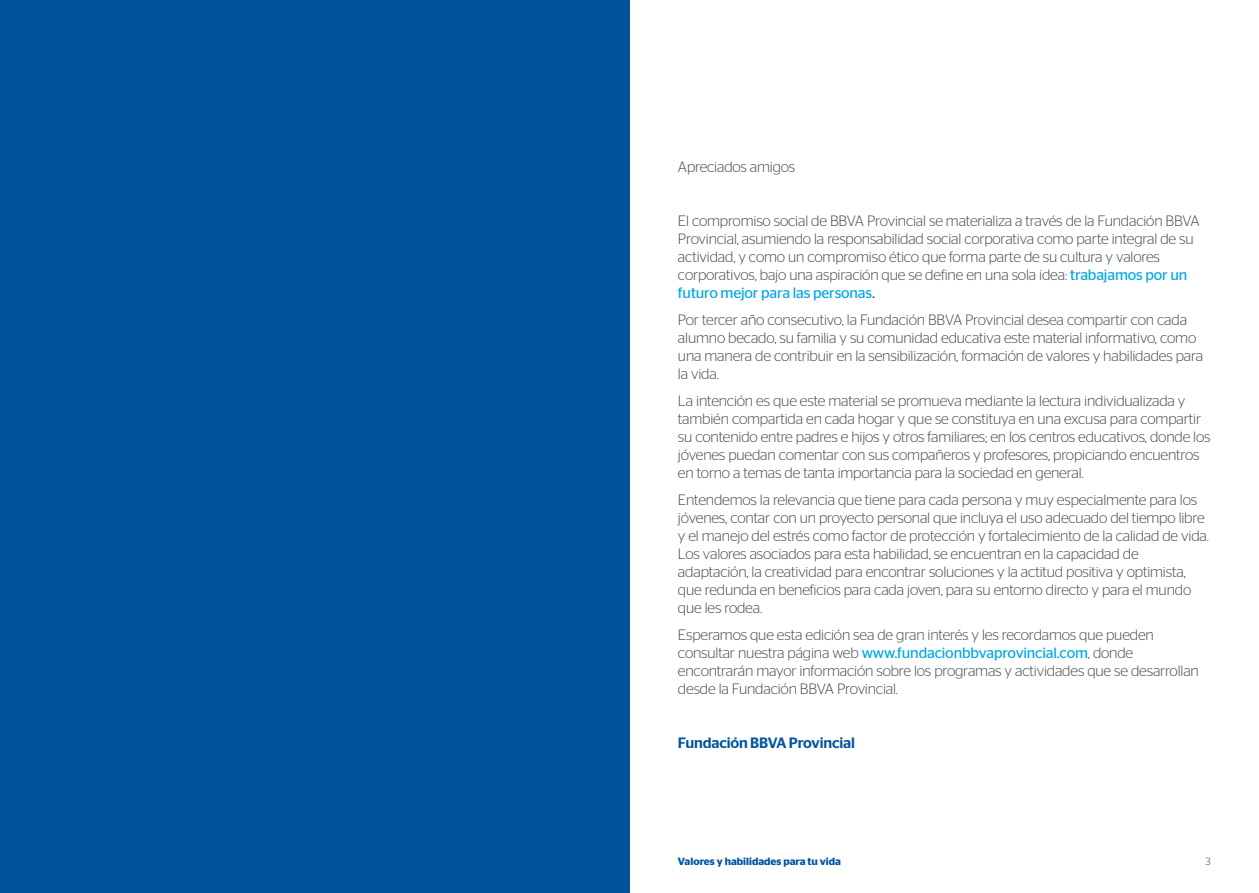
<style>
.page{position:relative;width:1259px;height:893px;background:#fff}
.page>*{position:absolute;margin:0;border:0;box-sizing:border-box;transform-origin:0 0}
.t1{font:300 15px/18px "Stag Sans";letter-spacing:-.01em;color:#3e484f}
.t2{font:500 15px "Stag Sans";letter-spacing:-.01em;color:#00539b}
.t3{font:600 10.5px "Stag Sans";color:#00539b}
.t4{font:300 10.5px "Stag Sans";color:#00539b}
.s1{font-weight:400;color:#00a7e7}
.s2{font-weight:400}
</style>
<div class="page">
<div style="left:0;top:0;width:629px;height:893px;background:#00539b"></div>
<p class="t1" style="left:678px;top:157px;width:119px">Apreciados amigos</p>
<p class="t1" style="left:678px;top:211px;width:523px">El compromiso social de BBVA Provincial se materializa a través de la Fundación BBVA Provincial, asumiendo la responsabilidad social corporativa como parte integral de su actividad, y como un compromiso ético que forma parte de su cultura y valores corporativos, bajo una aspiración que se define en una sola idea: <span class="s1">trabajamos por un futuro mejor para las personas</span><span class="s2">.</span></p>
<p class="t1" style="left:678px;top:310px;width:527px">Por tercer año consecutivo, la Fundación BBVA Provincial desea compartir con cada alumno becado, su familia y su comunidad educativa este material informativo, como una manera de contribuir en la sensibilización, formación de valores y habilidades para la vida.</p>
<p class="t1" style="left:678px;top:391px;width:534px">La intención es que este material se promueva mediante la lectura individualizada y también compartida en cada hogar y que se constituya en una excusa para compartir su contenido entre padres e hijos y otros familiares; en los centros educativos, donde los jóvenes puedan comentar con sus compañeros y profesores, propiciando encuentros en torno a temas de tanta importancia para la sociedad en general.</p>
<p class="t1" style="left:678px;top:490px;width:532px">Entendemos la relevancia que tiene para cada persona y muy especialmente para los jóvenes, contar con un proyecto personal que incluya el uso adecuado del tiempo libre y el manejo del estrés como factor de protección y fortalecimiento de la calidad de vida.<br>Los valores asociados para esta habilidad, se encuentran en la capacidad de adaptación, la creatividad para encontrar soluciones y la actitud positiva y optimista, que redunda en beneficios para cada joven, para su entorno directo y para el mundo que les rodea.</p>
<p class="t1" style="left:678px;top:625px;width:522px">Esperamos que esta edición sea de gran interés y les recordamos que pueden consultar nuestra página web <span class="s1">www.fundacionbbvaprovincial.com</span>, donde encontrarán mayor información sobre los programas y actividades que se desarrollan desde la Fundación BBVA Provincial.</p>
<p class="t2" style="left:678px;top:734px;width:179px">Fundación BBVA Provincial</p>
<p class="t3" style="left:678px;top:855px;width:164px">Valores y habilidades para tu vida</p>
<p class="t4" style="left:1205px;top:855px;width:7px">3</p>
</div>
